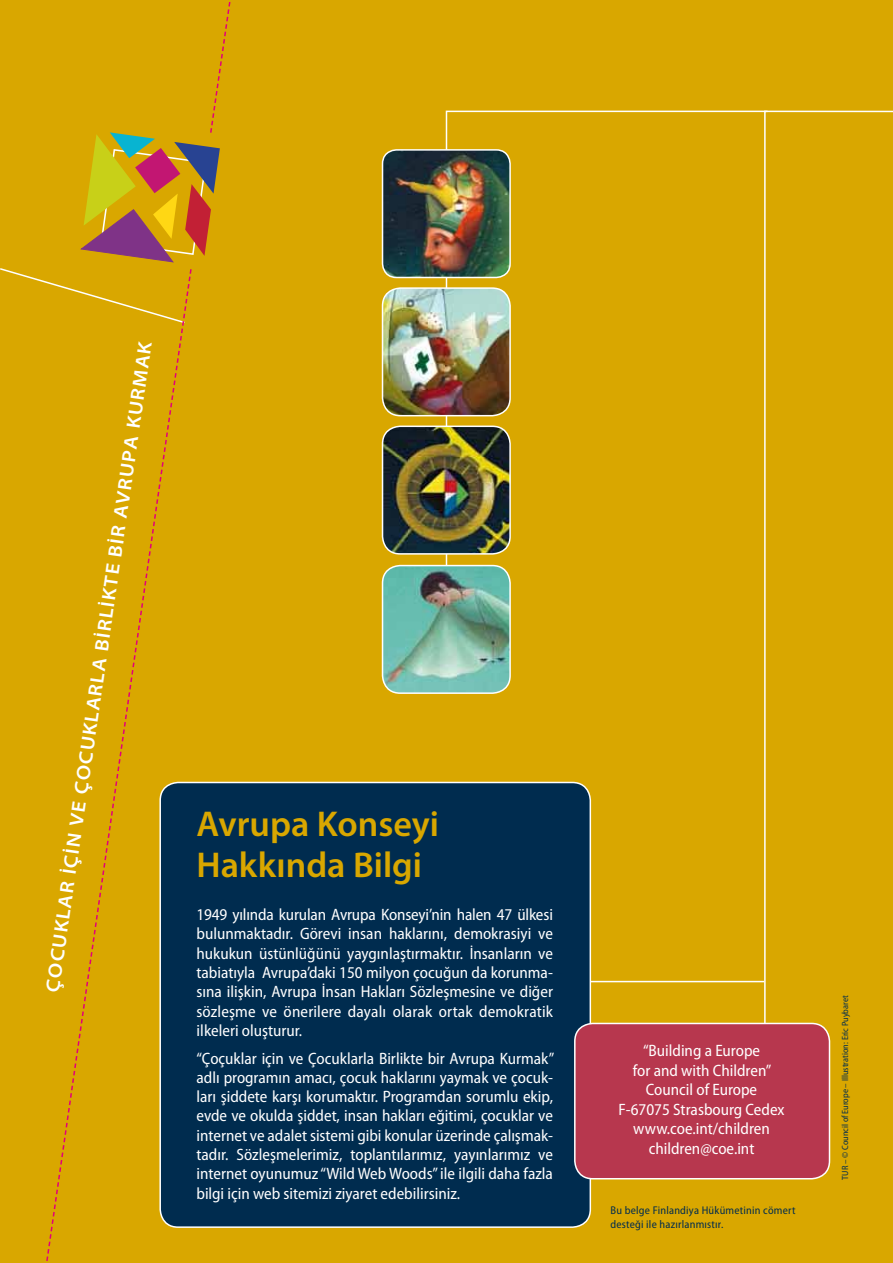
<style>
.page{position:relative;width:893px;height:1263px;background:#d9a700}
.page>*{position:absolute;margin:0;border:0;box-sizing:border-box;transform-origin:0 0}
.t1{font:600 36px/40.5px "Myriad Pro";color:#d9a700}
.t2{font:600 semi-expanded 19.5px "Myriad Pro";color:#fff}
.t3{font:semi-condensed 16.5px/19.2px "Myriad Pro";color:#fff;text-align:justify}
.t4{font:semi-condensed 11.25px/13.5px "Myriad Pro";letter-spacing:.02em;color:#002c4f}
.t5{font:semi-condensed 9px "Myriad Pro";color:#002c4f}
</style>
<div class="page">
<svg style="left:445px;top:110px;width:318px;height:469px"></svg>
<hr style="left:572px;top:981px;width:192px;height:1px;background:#fff">
<div style="left:160px;top:782px;width:430px;height:445px;background:#002c4f;border-radius:18px"></div>
<svg style="left:763px;top:110px;width:130px;height:1070px"></svg>
<div style="left:575px;top:1023px;width:254px;height:156px;background:#b7374e;border-radius:18px"></div>
<div style="left:574px;top:1023px;width:256px;height:156px;border:2px solid #fff;border-radius:18px"></div>
<svg style="left:46px;top:2px;width:192px;height:1259px"></svg>
<svg style="left:0;top:132px;width:220px;height:192px"></svg>
<img style="left:382px;top:150px;width:128px;height:127px">
<div style="left:382px;top:149px;width:129px;height:129px;border:2px solid #fff;border-radius:14px"></div>
<img style="left:382px;top:288px;width:128px;height:128px">
<div style="left:382px;top:287px;width:129px;height:129px;border:2px solid #fff;border-radius:18px"></div>
<img style="left:382px;top:566px;width:128px;height:127px">
<div style="left:382px;top:565px;width:129px;height:129px;border:2px solid #fff;border-radius:18px"></div>
<img style="left:382px;top:426px;width:128px;height:128px">
<div style="left:382px;top:426px;width:129px;height:129px;border:2px solid #fff;border-radius:18px"></div>
<p class="t2" style="left:41px;top:990px;width:658px;rotate:-82deg">ÇOCUKLAR İÇİN VE ÇOCUKLARLA BİRLİKTE BİR AVRUPA KURMAK</p>
<h1 class="t1" style="left:196px;top:804px;width:244px">Avrupa Konseyi<br>Hakkında Bilgi</h1>
<p class="t3" style="left:196px;top:905px;width:358px">1949 yılında kurulan Avrupa Konseyi’nin halen 47 ülkesi bulunmaktadır. Görevi insan haklarını, demokrasiyi ve hukukun üstünlüğünü yaygınlaştırmaktır. İnsanların ve tabiatıyla Avrupa’daki 150 milyon çocuğun da korunma&shy;sına ilişkin, Avrupa İnsan Hakları Sözleşmesine ve diğer sözleşme ve önerilere dayalı olarak ortak demokratik ilkeleri oluşturur.</p>
<p class="t3" style="left:196px;top:1048px;width:359px">“Çoçuklar için ve Çocuklarla Birlikte bir Avrupa Kurmak” adlı programın amacı, çocuk haklarını yaymak ve çocuk&shy;ları şiddete karşı korumaktır. Programdan sorumlu ekip, evde ve okulda şiddet, insan hakları eğitimi, çocuklar ve internet ve adalet sistemi gibi konular üzerinde çalışmak&shy;tadır. Sözleşmelerimiz, toplantılarımız, yayınlarımız ve internet oyunumuz “Wild Web Woods” ile ilgili daha fazla bilgi için web sitemizi ziyaret edebilirsiniz.</p>
<p class="t3" style="left:619px;top:1040px;width:168px;text-align:center">“Building a Europe<br>for and with Children”<br>Council of Europe<br>F-67075 Strasbourg Cedex www.coe.int/children children@coe.int</p>
<p class="t4" style="left:610px;top:1204px;width:186px">Bu belge Finlandiya Hükümetinin cömert desteği ile hazırlanmıstır.</p>
<p class="t5" style="left:839px;top:1180px;width:186px;rotate:-90deg">TUR – © Council of Europe – Illustration: Eric Puybaret</p>
</div>
